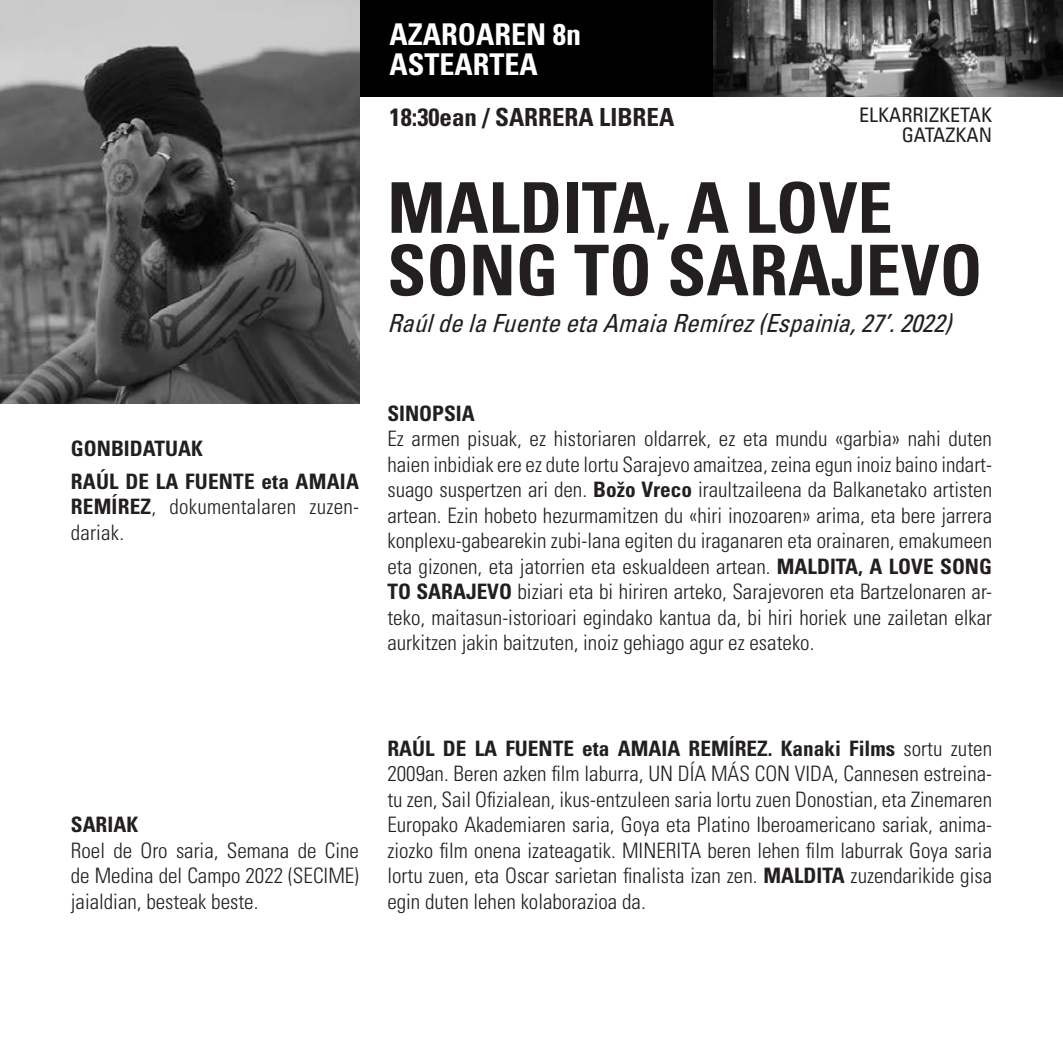
<style>
.page{position:relative;width:1063px;height:1063px;background:#fff}
.page>*{position:absolute;margin:0;border:0;box-sizing:border-box;transform-origin:0 0}
.TITULO_pelicula{font:700 condensed 70px/62.5px "Univers";color:#231f20}
.Tema{font:700 condensed 30px/30px "Univers";color:#fff}
.DATOS_técnicos{font:italic condensed 25px "Univers";color:#231f20}
.SESION{font:700 condensed 25px "Univers";color:#231f20}
.TEXTO{font:300 condensed 21.25px/25.5px "Univers";color:#231f20;text-align:justify}
.TEXTO-2{font:700 condensed 21.25px/25.5px "Univers";color:#231f20;text-align:justify}
.TEXTO-3{font:condensed 20px "Univers";color:#231f20}
.s1{font-weight:300}
.s2{font-weight:700}
</style>
<div class="page">
<img style="left:712px;top:0;width:351px;height:96px">
<div style="left:359px;top:0;width:353px;height:96px;background:#000"></div>
<img style="left:0;top:0;width:359px;height:404px">
<p class="TEXTO-2" style="left:71px;top:436px;width:134px">GONBIDATUAK</p>
<p class="TEXTO-2" style="left:71px;top:468px;width:290px">RAÚL DE LA FUENTE eta AMAIA REMÍREZ<span class="s1">, dokumentalaren zuzen&shy;dariak.</span></p>
<p class="Tema" style="left:390px;top:19px;width:193px">AZAROAREN 8n<br>ASTEARTEA</p>
<p class="SESION" style="left:390px;top:102px;width:286px">18:30ean / SARRERA LIBREA</p>
<p class="TEXTO-3" style="left:859px;top:102px;width:135px">ELKARRIZKETAK</p>
<p class="TEXTO-3" style="left:902px;top:122px;width:92px">GATAZKAN</p>
<p class="TITULO_pelicula" style="left:387px;top:176px;width:597px">MALDITA, A LOVE<br>SONG TO SARAJEVO</p>
<p class="DATOS_técnicos" style="left:387px;top:308px;width:574px">RaúldelaFuenteetaAmaiaRemírez(Espainia,27’.2022)</p>
<p class="TEXTO-2" style="left:387px;top:400px;width:89px">SINOPSIA</p>
<p class="TEXTO" style="left:387px;top:426px;width:606px">Ez armen pisuak, ez historiaren oldarrek, ez eta mundu «garbia» nahi duten haien inbidiak ere ez dute lortu Sarajevo amaitzea, zeina egun inoiz baino indart&shy;suago suspertzen ari den. <span class="s2">Božo Vreco</span> iraultzaileena da Balkanetako artisten artean. Ezin hobeto hezurmamitzen du «hiri inozoaren» arima, eta bere jarrera konplexu-gabearekin zubi-lana egiten du iraganaren eta orainaren, emakumeen eta gizonen, eta jatorrien eta eskualdeen artean. <span class="s2">MALDITA, A LOVE SONG TO SARAJEVO</span> biziari eta bi hiriren arteko, Sarajevoren eta Bartzelonaren ar&shy;teko, maitasun-istorioari egindako kantua da, bi hiri horiek une zailetan elkar aurkitzen jakin baitzuten, inoiz gehiago agur ez esateko.</p>
<p class="TEXTO-2" style="left:71px;top:812px;width:69px">SARIAK</p>
<p class="TEXTO" style="left:71px;top:837px;width:290px">Roel de Oro saria, Semana de Cine de Medina del Campo 2022 (SECIME) jaialdian, besteak beste.</p>
<p class="TEXTO" style="left:387px;top:735px;width:606px"><span class="s2">RAÚL DE LA FUENTE eta AMAIA REMÍREZ. Kanaki Films</span> sortu zuten 2009an. Beren azken film laburra, UN DÍA MÁS CON VIDA, Cannesen estreina&shy;tu zen, Sail Ofizialean, ikus-entzuleen saria lortu zuen Donostian, eta Zinemaren Europako Akademiaren saria, Goya eta Platino Iberoamericano sariak, anima&shy;ziozko film onena izateagatik. MINERITA beren lehen film laburrak Goya saria lortu zuen, eta Oscar sarietan finalista izan zen. <span class="s2">MALDITA</span> zuzendarikide gisa egin duten lehen kolaborazioa da.</p>
</div>
